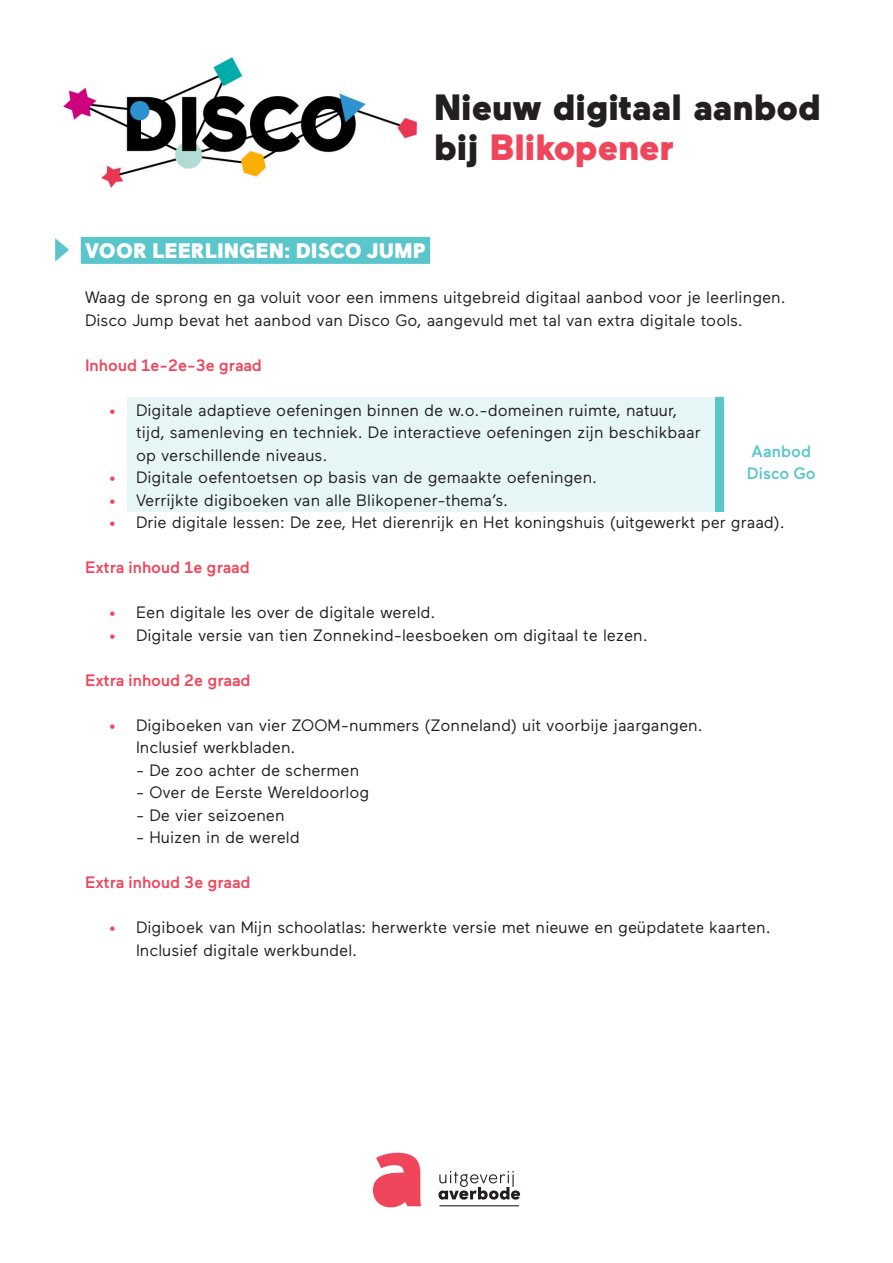
<style>
.page{position:relative;width:893px;height:1263px;background:#fff}
.page>*{position:absolute;margin:0;border:0;box-sizing:border-box;transform-origin:0 0}
.t1{font:900 36.45px "Maax";color:#231f20}
.t2{font:900 36.45px "Maax";color:#ef465b}
.titels{font:900 21px "Wigrum";color:#fff}
.Alineastijl_1{font:16.5px/22.5px "Maax";color:#231f20}
.t3{font:500 16.5px "Maax";color:#ef465b}
.t4{font:500 16.5px "Maax";letter-spacing:.005em;color:#5ac6cc}
.s1{color:#231f20}
.s2{color:#ef465b}
</style>
<div class="page">
<div style="left:128px;top:397px;width:597px;height:115px;background:#e6f6f7"></div>
<svg style="left:373px;top:1153px;width:48px;height:54px"></svg>
<svg style="left:438px;top:1171px;width:82px;height:28px"></svg>
<hr style="left:439px;top:1205px;width:80px;height:1px;background:#231f20">
<img style="left:63px;top:57px;width:355px;height:132px">
<div style="left:81px;top:237px;width:349px;height:27px;background:#5ac6cc"></div>
<svg style="left:55px;top:238px;width:14px;height:23px"></svg>
<div style="left:715px;top:397px;width:9px;height:115px;background:#5ac6cc"></div>
<p class="t1" style="left:434px;top:87px;width:388px">Nieuw digitaal aanbod</p>
<p class="t2" style="left:434px;top:127px;width:241px"><span class="s1">bij</span> Blikopener</p>
<p class="titels" style="left:85px;top:235px;width:342px">VOOR LEERLINGEN: DISCO JUMP</p>
<p class="Alineastijl_1" style="left:85px;top:286px;width:702px">Waag de sprong en ga voluit voor een immens uitgebreid digitaal aanbod voor je leerlingen.</p>
<p class="Alineastijl_1" style="left:85px;top:309px;width:659px">Disco Jump bevat het aanbod van Disco Go, aangevuld met tal van extra digitale tools.</p>
<p class="t3" style="left:85px;top:356px;width:178px">Inhoud 1e-2e-3e graad</p>
<p class="Alineastijl_1" style="left:109px;top:399px;width:570px"><span class="s2">•</span> Digitale adaptieve oefeningen binnen de w.o.-domeinen ruimte, natuur,</p>
<p class="Alineastijl_1" style="left:136px;top:421px;width:566px">tijd, samenleving en techniek. De interactieve oefeningen zijn beschikbaar</p>
<p class="Alineastijl_1" style="left:136px;top:444px;width:193px">op verschillende niveaus.</p>
<p class="Alineastijl_1" style="left:109px;top:466px;width:490px"><span class="s2">•</span> Digitale oefentoetsen op basis van de gemaakte oefeningen.</p>
<p class="Alineastijl_1" style="left:109px;top:489px;width:401px"><span class="s2">•</span> Verrijkte digiboeken van alle Blikopener-thema’s.</p>
<p class="Alineastijl_1" style="left:109px;top:511px;width:677px"><span class="s2">•</span> Drie digitale lessen: De zee, Het dierenrijk en Het koningshuis (uitgewerkt per graad).</p>
<p class="t3" style="left:85px;top:559px;width:166px">Extra inhoud 1e graad</p>
<p class="Alineastijl_1" style="left:109px;top:601px;width:328px"><span class="s2">•</span> Een digitale les over de digitale wereld.</p>
<p class="Alineastijl_1" style="left:109px;top:624px;width:540px"><span class="s2">•</span> Digitale versie van tien Zonnekind-leesboeken om digitaal te lezen.</p>
<p class="t3" style="left:85px;top:671px;width:167px">Extra inhoud 2e graad</p>
<p class="Alineastijl_1" style="left:136px;top:714px;width:568px;text-indent:-27px"><span class="s2">•</span> Digiboeken van vier ZOOM-nummers (Zonneland) uit voorbije jaargangen.<br>Inclusief werkbladen.</p>
<p class="Alineastijl_1" style="left:136px;top:759px;width:225px">- De zoo achter de schermen</p>
<p class="Alineastijl_1" style="left:136px;top:781px;width:235px">- Over de Eerste Wereldoorlog</p>
<p class="Alineastijl_1" style="left:136px;top:804px;width:150px">- De vier seizoenen</p>
<p class="Alineastijl_1" style="left:136px;top:826px;width:165px">- Huizen in de wereld</p>
<p class="t3" style="left:85px;top:874px;width:167px">Extra inhoud 3e graad</p>
<p class="Alineastijl_1" style="left:136px;top:916px;width:636px;text-indent:-27px"><span class="s2">•</span> Digiboek van Mijn schoolatlas: herwerkte versie met nieuwe en geüpdatete kaarten.<br>Inclusief digitale werkbundel.</p>
<p class="t4" style="left:752px;top:442px;width:61px">Aanbod</p>
<p class="t4" style="left:747px;top:464px;width:70px">Disco Go</p>
</div>
